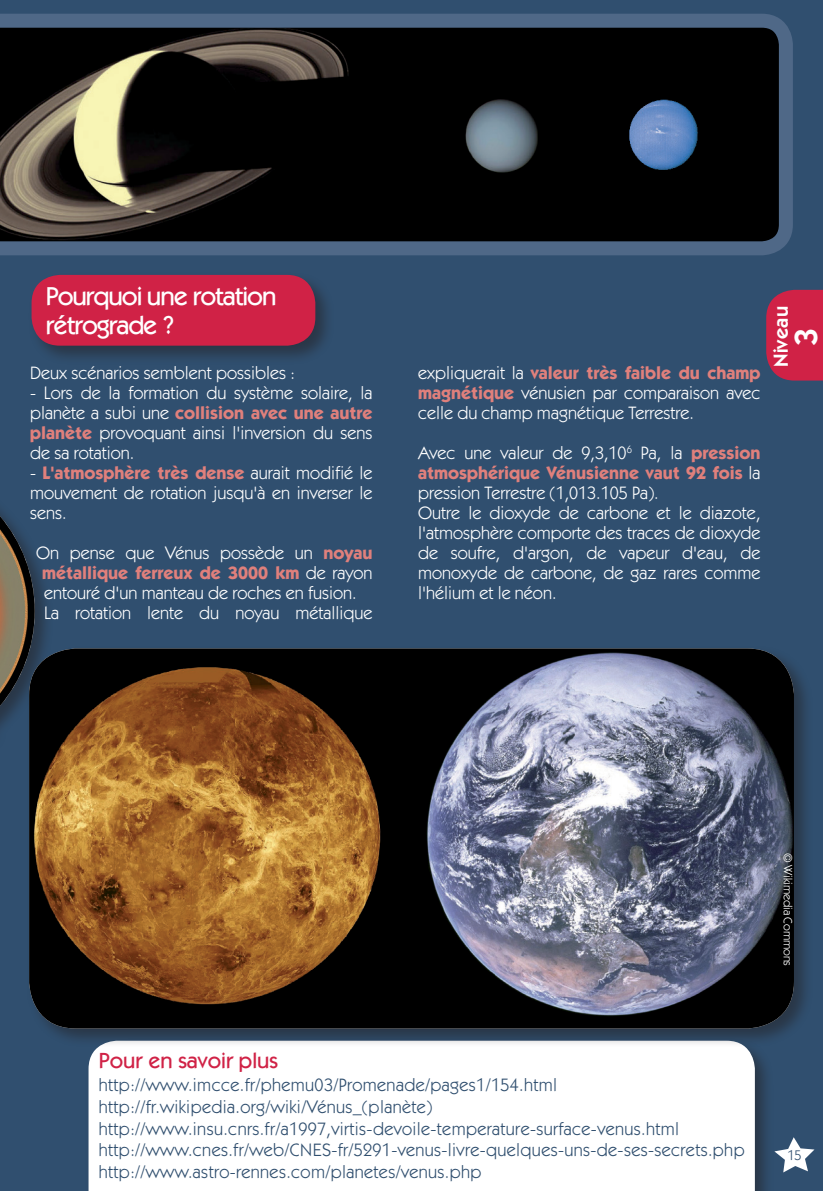
<style>
.page{position:relative;width:823px;height:1191px;background:#fff}
.page>*{position:absolute;margin:0;border:0;box-sizing:border-box;transform-origin:0 0}
.t1{font:600 32.2px "ITC Kabel Std";color:#fff}
.t2{font:500 26px/28.6px "ITC Kabel Std";letter-spacing:-.04em;color:#fff}
.t3{font:500 22px "ITC Kabel Std";color:#d02246}
.t4{font:600 20.2px "ITC Kabel Std";letter-spacing:.02em;color:#fff}
.t5{font:18px/20px "ITC Kabel Std";color:#fff;text-align:justify}
.t6{font:18px/21.6px "ITC Kabel Std";letter-spacing:.02em;color:#304f6f}
.t7{font:14px "ITC Kabel Std";color:#304f6f}
.t8{font:12px "ITC Kabel Std";letter-spacing:-.01em;color:#fff}
.s1{font-weight:700;color:#e0807c}
</style>
<div class="page">
<div style="left:0;top:0;width:822px;height:1191px;background:#304f6f"></div>
<div style="left:85px;top:1037px;width:689px;height:154px;background:#231f20;opacity:.5"></div>
<div style="left:88px;top:1048px;width:666px;height:143px;background:#fff"></div>
<svg style="left:0;top:14px;width:792px;height:241px;background:#202326"></svg>
<div style="left:0;top:460px;width:54px;height:327px;background:#231f20;opacity:.5"></div>
<svg style="left:0;top:463px;width:35px;height:295px"></svg>
<img style="left:0;top:516px;width:35px;height:190px">
<div style="left:26px;top:645px;width:786px;height:403px;background:#231f20;opacity:.5"></div>
<img style="left:29px;top:648px;width:764px;height:380px">
<svg style="left:766px;top:290px;width:56px;height:90px;background:#c52448"></svg>
<svg style="left:774px;top:1137px;width:40px;height:35px"></svg>
<div style="left:28px;top:272px;width:306px;height:93px;background:#231f20;opacity:.5"></div>
<div style="left:32px;top:275px;width:283px;height:71px;background:#d02246;border-radius:28px"></div>
<h2 class="t2" style="left:46px;top:282px;width:232px">Pourquoi une rotation rétrograde ?</h2>
<p class="t5" style="left:30px;top:363px;width:266px">Deux scénarios semblent possibles :</p>
<p class="t5" style="left:30px;top:383px;width:344px">- Lors de la formation du système solaire, la planète a subi une <span class="s1">collision avec une autre planète</span> provoquant ainsi l'inversion du sens de sa rotation.</p>
<p class="t5" style="left:30px;top:463px;width:343px">- <span class="s1">L'atmosphère très dense</span> aurait modifié le mouvement de rotation jusqu'à en inverser le sens.</p>
<p class="t5" style="left:36px;top:543px;width:338px;text-align:center">On pense que Vénus possède un <span class="s1">noyau métallique ferreux de 3000 km</span> de rayon entouré d'un manteau de roches en fusion.<br>La rotation lente du noyau métallique</p>
<p class="t5" style="left:418px;top:363px;width:344px">expliquerait la <span class="s1">valeur très faible du champ magnétique</span> vénusien par comparaison avec celle du champ magnétique Terrestre.</p>
<p class="t5" style="left:418px;top:443px;width:344px;text-align:left">Avec une valeur de 9,3,10<sup>6</sup> Pa, la <span class="s1">pression atmosphérique Vénusienne vaut 92 fois</span> la pression Terrestre (1,013.105 Pa).<br>Outre le dioxyde de carbone et le diazote, l'atmosphère comporte des traces de dioxyde de soufre, d'argon, de vapeur d'eau, de monoxyde de carbone, de gaz rares comme l'hélium et le néon.</p>
<p class="t4" style="left:768px;top:367px;width:63px;rotate:-90deg">Niveau</p>
<h1 class="t1" style="left:786px;top:345px;width:19px;rotate:-90deg">3</h1>
<p class="t3" style="left:99px;top:1047px;width:181px">Pour en savoir plus</p>
<p class="t6" style="left:99px;top:1074px;width:647px">http://www.imcce.fr/phemu03/Promenade/pages1/154.html http://fr.wikipedia.org/wiki/Vénus_(planète) http://www.insu.cnrs.fr/a1997,virtis-devoile-temperature-surface-venus.html http://www.cnes.fr/web/CNES-fr/5291-venus-livre-quelques-uns-de-ses-secrets.php http://www.astro-rennes.com/planetes/venus.php</p>
<p class="t8" style="left:794px;top:853px;width:114px;rotate:90deg">© Wikimedia Commons</p>
<p class="t7" style="left:787px;top:1147px;width:15px">15</p>
</div>
